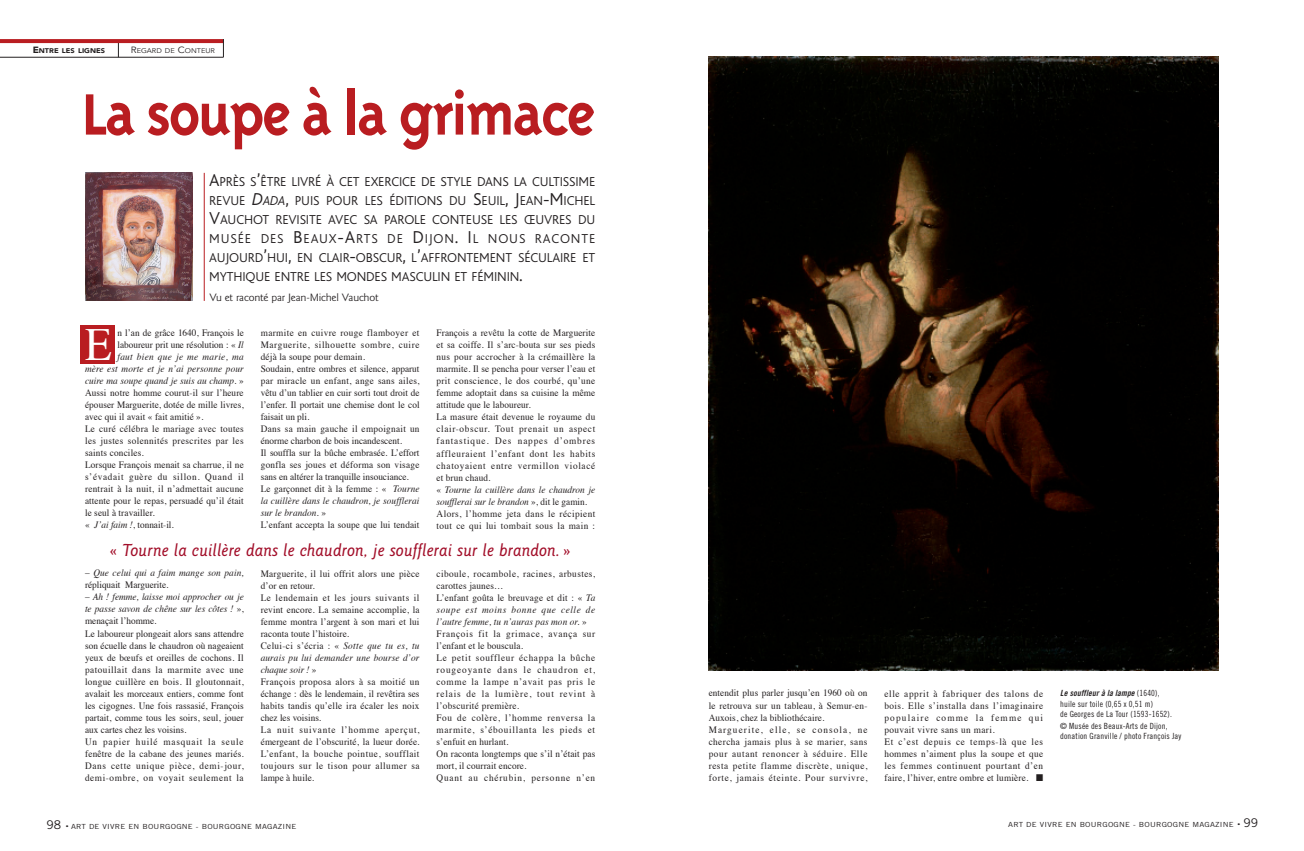
<style>
.page{position:relative;width:1304px;height:851px;background:#fff}
.page>*{position:absolute;margin:0;border:0;box-sizing:border-box;transform-origin:0 0}
.t1{font:700 67px "Triplex";letter-spacing:-.035em;color:#b91d21;scale:.95 1}
.t2{font:46px "Times";color:#fff;scale:.95 1}
.t3{font:italic 500 18px "Goudy Sans";letter-spacing:.01em;color:#a20e29;scale:.95 1}
.t4{font:300 13.5px/19px "Bliss";letter-spacing:-.015em;color:#231f20;text-align:justify}
.t5{font:12px "Trade Gothic";color:#231f20}
.t6{font:11px "Goudy Sans";letter-spacing:-.015em;color:#231f20;scale:1.1 1}
.t7{font:9.8px/12px "Times";letter-spacing:.025em;color:#231f20;scale:.95 1}
.t8{font:9.8px/12px "Times";letter-spacing:.065em;color:#231f20;scale:.95 1}
.t9{font:9.8px/12px "Times";letter-spacing:.06em;color:#231f20;scale:.95 1}
.t10{font:9.8px/12px "Times";letter-spacing:.045em;color:#231f20;scale:.95 1}
.t11{font:italic 9.8px/12px "Times";letter-spacing:.01em;color:#231f20;scale:.95 1}
.t12{font:9.8px "Times";color:#231f20;scale:.95 1}
.t13{font:9.8px "Times";letter-spacing:.07em;color:#231f20;scale:.95 1}
.t14{font:italic 9.8px "Times";letter-spacing:.035em;color:#231f20;scale:.95 1}
.t15{font:8.5px/10px "Trade Gothic Cond Eighteen";letter-spacing:.02em;color:#231f20}
.t16{font:8.5px "Trade Gothic Bold Cond Twenty Obl";letter-spacing:.02em;color:#231f20}
.t17{font:7px "Trade Gothic";letter-spacing:.025em;color:#231f20;scale:1.15 1}
.t18{font:6.8px "Avenir";color:#231f20;scale:1.1 1}
.t19{font:900 6.8px "Avenir";color:#231f20;scale:1.1 1}
.s1{font-size:9px}
.s2{font-size:18px}
.s3{font-style:italic;font-size:18px}
.s4{font-style:italic}
.s5{font-style:normal}
.s6{font-size:5px}
.s7{font-family:"Trade Gothic Cond Eighteen"}
</style>
<div class="page">
<img style="left:709px;top:57px;width:510px;height:613px">
<div style="left:80px;top:325px;width:34px;height:38px;background:#b91d21"></div>
<hr style="left:204px;top:173px;width:1px;height:128px;background:#b91d21">
<hr style="left:0;top:57px;width:223px;height:1px;background:#231f20">
<svg style="left:118px;top:43px;width:1px;height:14px"></svg>
<svg style="left:0;top:39px;width:223px;height:4px"></svg>
<svg style="left:223px;top:39px;width:1px;height:18px"></svg>
<img style="left:85px;top:173px;width:108px;height:128px">
<p class="t19" style="left:33px;top:46px;width:67px"><span class="s1">E</span>NTRE LES LIGNES</p>
<p class="t18" style="left:131px;top:47px;width:77px"><span class="s1">R</span>EGARD DE <span class="s1">C</span>ONTEUR</p>
<h1 class="t1" style="left:82px;top:76px;width:542px">La soupe à la grimace</h1>
<p class="t4" style="left:209px;top:172px;width:388px"><span class="s2">A</span>PRÈS S<span class="s2">’</span>ÊTRE LIVRÉ À CET EXERCICE DE STYLE DANS LA CULTISSIME REVUE <span class="s3">D</span><span class="s4">ada</span><span class="s2">,</span> PUIS POUR LES ÉDITIONS DU <span class="s2">S</span>EUIL<span class="s2">, J</span>EAN<span class="s2">-M</span> ICHEL <span class="s2">V</span>AUCHOT REVISITE AVEC SA PAROLE CONTEUSE LES ŒUVRES DU MUSÉE DES <span class="s2">B</span>EAUX<span class="s2">-A</span>RTS DE <span class="s2">D</span>IJON<span class="s2">. I</span> L NOUS RACONTE AUJOURD<span class="s2">’</span>HUI<span class="s2">,</span> EN CLAIR<span class="s2">-</span>OBSCUR<span class="s2">,</span> L<span class="s2">’</span>AFFRONTEMENT SÉCULAIRE ET MYTHIQUE ENTRE LES MONDES MASCULIN ET FÉMININ<span class="s2">.</span></p>
<p class="t6" style="left:209px;top:291px;width:155px">Vu et raconté par Jean-Michel Vauchot</p>
<h2 class="t2" style="left:85px;top:302px;width:30px">E</h2>
<p class="t12" style="left:117px;top:324px;width:135px">n l’an de grâce 1640, François le</p>
<p class="t7" style="left:261px;top:326px;width:169px">marmite en cuivre rouge flamboyer et Marguerite, silhouette sombre, cuire déjà la soupe pour demain.<br>Soudain, entre ombres et silence, apparut par miracle un enfant, ange sans ailes, vêtu d’un tablier en cuir sorti tout droit de l’enfer. Il portait une chemise dont le col faisait un pli.<br>Dans sa main gauche il empoignait un énorme charbon de bois incandescent.<br>Il souffla sur la bûche embrasée. L’effort gonfla ses joues et déforma son visage sans en altérer la tranquille insouciance.<br>Le garçonnet dit à la femme : « <span class="s4">Tourne la cuillère dans le chaudron, je soufflerai sur le brandon.</span> »<br>L’enfant accepta la soupe que lui tendait</p>
<p class="t7" style="left:261px;top:566px;width:169px">Marguerite, il lui offrit alors une pièce d’or en retour.<br>Le lendemain et les jours suivants il revint encore. La semaine accomplie, la femme montra l’argent à son mari et lui raconta toute l’histoire.<br>Celui-ci s’écria : « <span class="s4">Sotte que tu es, tu aurais pu lui demander une bourse d’or chaque soir !</span> »<br>François proposa alors à sa moitié un échange : dès le lendemain, il revêtira ses habits tandis qu’elle ira écaler les noix chez les voisins.<br>La nuit suivante l’homme aperçut, émergeant de l’obscurité, la lueur dorée.<br>L’enfant, la bouche pointue, soufflait toujours sur le tison pour allumer sa lampe à huile.</p>
<p class="t7" style="left:437px;top:326px;width:169px">François a revêtu la cotte de Marguerite et sa coiffe. Il s’arc-bouta sur ses pieds nus pour accrocher à la crémaillère la marmite. Il se pencha pour verser l’eau et prit conscience, le dos courbé, qu’une femme adoptait dans sa cuisine la même attitude que le laboureur.<br>La masure était devenue le royaume du clair-obscur. Tout prenait un aspect fantastique. Des nappes d’ombres affleuraient l’enfant dont les habits chatoyaient entre vermillon violacé et brun chaud.<br>« <span class="s4">Tourne la cuillère dans le chaudron je soufflerai sur le brandon</span> », dit le gamin.<br>Alors, l’homme jeta dans le récipient tout ce qui lui tombait sous la main :</p>
<p class="t8" style="left:437px;top:566px;width:169px">ciboule, rocambole, racines, arbustes, carottes jaunes…<br>L’enfant goûta le breuvage et dit : « <span class="s4">Ta soupe est moins bonne que celle de l’autre femme, tu n’auras pas mon or.</span> »<br>François fit la grimace, avança sur l’enfant et le bouscula.<br>Le petit souffleur échappa la bûche rougeoyante dans le chaudron et, comme la lampe n’avait pas pris le relais de la lumière, tout revint à l’obscurité première.<br>Fou de colère, l’homme renversa la marmite, s’ébouillanta les pieds et s’enfuit en hurlant.<br>On raconta longtemps que s’il n’était pas mort, il courrait encore.<br>Quant au chérubin, personne n’en</p>
<p class="t12" style="left:117px;top:336px;width:134px">laboureur prit une résolution : « <span class="s4">Il</span></p>
<p class="t14" style="left:117px;top:348px;width:135px">faut bien que je me marie, ma</p>
<p class="t11" style="left:85px;top:362px;width:169px">mère est morte et je n’ai personne pour</p>
<p class="t11" style="left:85px;top:374px;width:169px">cuire ma soupe quand je suis au champ. <span class="s5">»</span></p>
<p class="t7" style="left:85px;top:386px;width:168px">Aussi notre homme courut-il sur l’heure</p>
<p class="t7" style="left:85px;top:398px;width:169px">épouser Marguerite, dotée de mille livres,</p>
<p class="t7" style="left:85px;top:410px;width:126px">avec qui il avait « fait amitié ».</p>
<p class="t7" style="left:85px;top:422px;width:169px">Le curé célébra le mariage avec toutes</p>
<p class="t7" style="left:85px;top:434px;width:169px">les justes solennités prescrites par les</p>
<p class="t7" style="left:85px;top:446px;width:63px">saints conciles.</p>
<p class="t7" style="left:85px;top:458px;width:169px">Lorsque François menait sa charrue, il ne</p>
<p class="t13" style="left:85px;top:468px;width:169px">s’évadait guère du sillon. Quand il</p>
<p class="t7" style="left:85px;top:482px;width:169px">rentrait à la nuit, il n’admettait aucune</p>
<p class="t7" style="left:85px;top:494px;width:169px">attente pour le repas, persuadé qu’il était</p>
<p class="t7" style="left:85px;top:506px;width:75px">le seul à travailler.</p>
<p class="t12" style="left:85px;top:516px;width:95px">« <span class="s4">J’ai faim !</span>, tonnait-il.</p>
<p class="t11" style="left:85px;top:566px;width:169px"><span class="s5">–</span> Que celui qui a faim mange son pain, <span class="s5">répliquait Marguerite.</span></p>
<p class="t7" style="left:85px;top:590px;width:169px">– <span class="s4">Ah ! femme, laisse moi approcher ou je te passe savon de chêne sur les côtes !</span> », menaçait l’homme.<br>Le laboureur plongeait alors sans attendre son écuelle dans le chaudron où nageaient yeux de bœufs et oreilles de cochons. Il patouillait dans la marmite avec une longue cuillère en bois. Il gloutonnait, avalait les morceaux entiers, comme font les cigognes. Une fois rassasié, François partait, comme tous les soirs, seul, jouer aux cartes chez les voisins.<br>Un papier huilé masquait la seule fenêtre de la cabane des jeunes mariés.<br>Dans cette unique pièce, demi-jour, demi-ombre, on voyait seulement la</p>
<h3 class="t3" style="left:110px;top:539px;width:487px"><span class="s5">«</span> Tourne la cuillère dans le chaudron, je soufflerai sur le brandon. <span class="s5">»</span></h3>
<p class="t5" style="left:46px;top:817px;width:16px">98</p>
<p class="t17" style="left:66px;top:822px;width:202px"><span class="s6">•</span> ART DE VIVRE EN BOURGOGNE - BOURGOGNE MAGAZINE</p>
<p class="t9" style="left:709px;top:686px;width:169px">entendit plus parler jusqu’en 1960 où on le retrouva sur un tableau, à Semur-en-Auxois, chez la bibliothécaire.<br>Marguerite, elle, se consola, ne chercha jamais plus à se marier, sans pour autant renoncer à séduire. Elle resta petite flamme discrète, unique, forte, jamais éteinte. Pour survivre,</p>
<p class="t10" style="left:884px;top:686px;width:169px">elle apprit à fabriquer des talons de bois. Elle s’installa dans l’imaginaire populaire comme la femme qui pouvait vivre sans un mari.<br>Et c’est depuis ce temps-là que les hommes n’aiment plus la soupe et que les femmes continuent pourtant d’en faire, l’hiver, entre ombre et lumière. ■</p>
<p class="t16" style="left:1060px;top:688px;width:101px">Le souffleur à la lampe <span class="s7">(1640),</span></p>
<p class="t15" style="left:1060px;top:698px;width:113px">huile sur toile (0,65 x 0,51 m)<br>de Georges de La Tour (1593-1652).</p>
<p class="t15" style="left:1060px;top:721px;width:123px">© Musée des Beaux-Arts de Dijon, donation Granville / photo François Jay</p>
<p class="t17" style="left:1008px;top:820px;width:203px">ART DE VIVRE EN BOURGOGNE - BOURGOGNE MAGAZINE <span class="s6">•</span></p>
<p class="t5" style="left:1243px;top:815px;width:16px">99</p>
</div>
